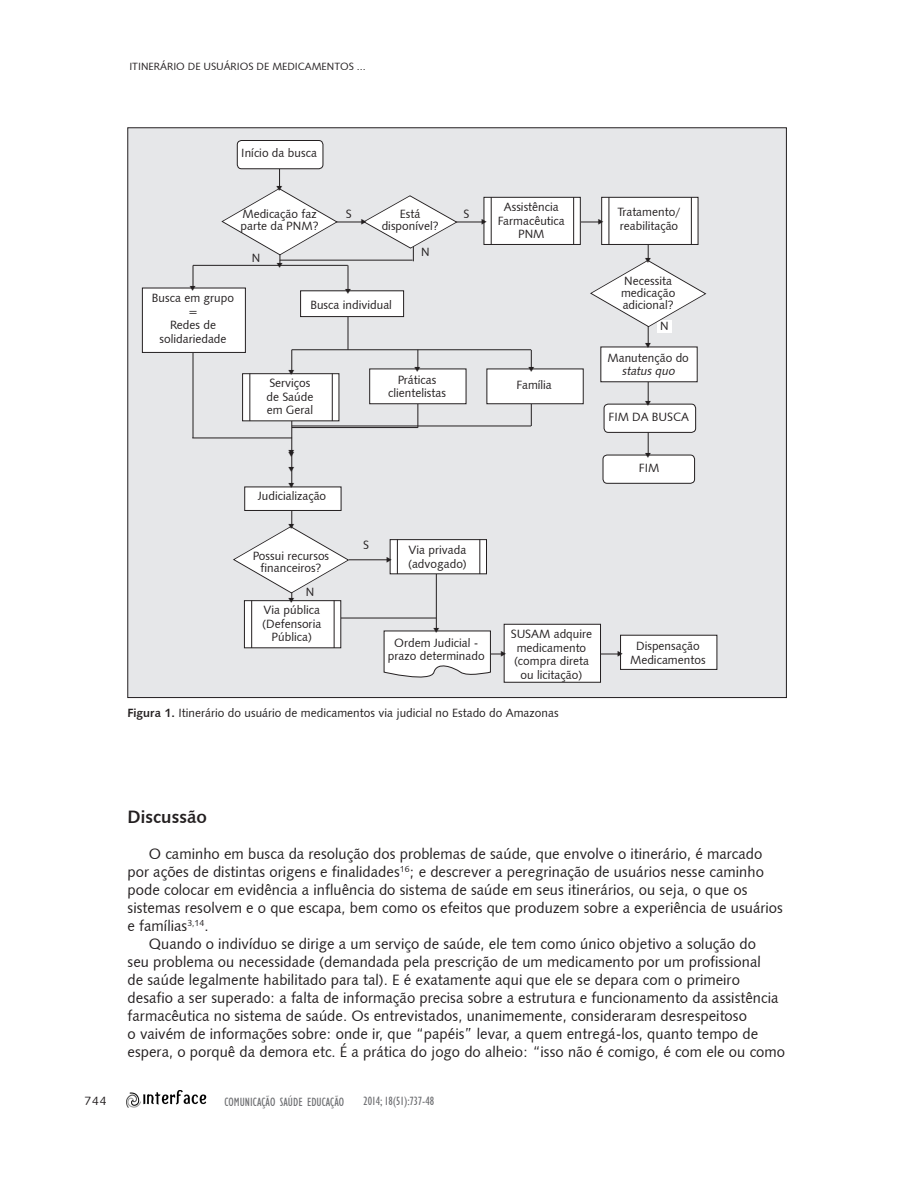
<style>
.page{position:relative;width:918px;height:1188px;background:#fff}
.page>*{position:absolute;margin:0;border:0;box-sizing:border-box;transform-origin:0 0}
.t1{font:18px "Humanist 531 BT Bold A";color:#231f20}
.t2{font:15px "Humanist 531 BT Roman A";color:#231f20}
.t3{font:12px/13.5px "Humanist 531 BT Roman A";color:#231f20;text-align:center}
.t4{font:condensed 12px "Humanist 521 BT";color:#6c6d70}
.t5{font:italic 12px "Humanist 531 BT Roman A";color:#231f20}
.t6{font:10.5px "Humanist 531 BT Roman A";color:#231f20}
.s1{font-family:"Humanist 531 BT Bold A"}
</style>
<div class="page">
<img style="left:127px;top:1090px;width:80px;height:17px">
<div style="left:128px;top:128px;width:658px;height:570px;background:#e6e7e9"></div>
<hr style="left:193px;top:265px;width:155px;height:1px;background:#231f20">
<hr style="left:280px;top:260px;width:133px;height:1px;background:#231f20">
<hr style="left:335px;top:222px;width:272px;height:1px;background:#231f20">
<hr style="left:648px;top:245px;width:1px;height:210px;background:#231f20">
<hr style="left:193px;top:265px;width:1px;height:173px;background:#231f20">
<hr style="left:348px;top:265px;width:1px;height:85px;background:#231f20">
<hr style="left:292px;top:350px;width:1px;height:261px;background:#231f20">
<hr style="left:292px;top:350px;width:239px;height:1px;background:#231f20">
<hr style="left:531px;top:350px;width:1px;height:76px;background:#231f20">
<hr style="left:418px;top:350px;width:1px;height:78px;background:#231f20">
<hr style="left:292px;top:426px;width:239px;height:1px;background:#231f20">
<hr style="left:349px;top:560px;width:40px;height:1px;background:#231f20">
<hr style="left:334px;top:618px;width:102px;height:1px;background:#231f20">
<hr style="left:436px;top:574px;width:1px;height:56px;background:#231f20">
<hr style="left:491px;top:654px;width:129px;height:1px;background:#231f20">
<hr style="left:192px;top:438px;width:100px;height:1px;background:#231f20">
<div style="left:237px;top:141px;width:86px;height:28px;background:#fff;border-radius:4px"></div>
<div style="left:237px;top:140px;width:86px;height:29px;border:1px solid #231f20;border-radius:4px"></div>
<div style="left:604px;top:404px;width:92px;height:28px;background:#fff;border-radius:4px"></div>
<div style="left:604px;top:404px;width:92px;height:29px;border:1px solid #231f20;border-radius:4px"></div>
<div style="left:603px;top:455px;width:92px;height:28px;background:#fff;border-radius:4px"></div>
<div style="left:603px;top:455px;width:92px;height:28px;border:1px solid #231f20;border-radius:4px"></div>
<div style="left:142px;top:288px;width:103px;height:64px;background:#fff"></div>
<div style="left:142px;top:288px;width:104px;height:65px;border:1px solid #231f20"></div>
<div style="left:301px;top:291px;width:103px;height:26px;background:#fff"></div>
<div style="left:300px;top:291px;width:104px;height:26px;border:1px solid #231f20"></div>
<div style="left:370px;top:369px;width:96px;height:35px;background:#fff"></div>
<div style="left:369px;top:369px;width:97px;height:35px;border:1px solid #231f20"></div>
<div style="left:487px;top:369px;width:96px;height:35px;background:#fff"></div>
<div style="left:487px;top:369px;width:96px;height:35px;border:1px solid #231f20"></div>
<div style="left:245px;top:487px;width:96px;height:23px;background:#fff"></div>
<div style="left:245px;top:487px;width:96px;height:24px;border:1px solid #231f20"></div>
<div style="left:504px;top:624px;width:97px;height:58px;background:#fff"></div>
<div style="left:504px;top:624px;width:97px;height:58px;border:1px solid #231f20"></div>
<div style="left:621px;top:635px;width:96px;height:34px;background:#fff"></div>
<div style="left:620px;top:635px;width:97px;height:35px;border:1px solid #231f20"></div>
<div style="left:390px;top:540px;width:97px;height:34px;background:#fff"></div>
<div style="left:390px;top:539px;width:97px;height:35px;border:1px solid #231f20"></div>
<hr style="left:397px;top:539px;width:1px;height:35px;background:#231f20">
<hr style="left:480px;top:539px;width:1px;height:35px;background:#231f20">
<div style="left:244px;top:601px;width:97px;height:47px;background:#fff"></div>
<hr style="left:251px;top:600px;width:1px;height:48px;background:#231f20">
<hr style="left:334px;top:600px;width:1px;height:48px;background:#231f20">
<div style="left:484px;top:197px;width:96px;height:47px;background:#fff"></div>
<div style="left:484px;top:197px;width:97px;height:48px;border:1px solid #231f20"></div>
<hr style="left:491px;top:197px;width:1px;height:48px;background:#231f20">
<hr style="left:573px;top:197px;width:1px;height:48px;background:#231f20">
<div style="left:602px;top:197px;width:96px;height:47px;background:#fff"></div>
<div style="left:601px;top:197px;width:97px;height:48px;border:1px solid #231f20"></div>
<hr style="left:609px;top:197px;width:1px;height:48px;background:#231f20">
<hr style="left:691px;top:197px;width:1px;height:48px;background:#231f20">
<div style="left:601px;top:347px;width:96px;height:35px;background:#fff"></div>
<div style="left:657px;top:321px;width:15px;height:12px;background:#fff"></div>
<div style="left:243px;top:374px;width:96px;height:47px;background:#fff"></div>
<hr style="left:250px;top:374px;width:1px;height:47px;background:#231f20">
<hr style="left:332px;top:374px;width:1px;height:47px;background:#231f20">
<hr style="left:292px;top:427px;width:126px;height:1px;background:#231f20">
<svg style="left:501px;top:651px;width:5px;height:6px"></svg>
<svg style="left:618px;top:651px;width:4px;height:6px"></svg>
<svg style="left:361px;top:195px;width:96px;height:66px"></svg>
<svg style="left:482px;top:219px;width:4px;height:6px"></svg>
<svg style="left:599px;top:219px;width:4px;height:6px"></svg>
<svg style="left:387px;top:557px;width:5px;height:5px"></svg>
<svg style="left:222px;top:169px;width:116px;height:97px"></svg>
<svg style="left:190px;top:286px;width:6px;height:4px"></svg>
<svg style="left:345px;top:289px;width:6px;height:4px"></svg>
<svg style="left:289px;top:370px;width:5px;height:5px"></svg>
<svg style="left:415px;top:367px;width:5px;height:4px"></svg>
<svg style="left:529px;top:367px;width:5px;height:4px"></svg>
<svg style="left:590px;top:258px;width:116px;height:69px"></svg>
<svg style="left:645px;top:343px;width:6px;height:5px"></svg>
<svg style="left:645px;top:401px;width:6px;height:5px"></svg>
<svg style="left:645px;top:453px;width:6px;height:4px"></svg>
<svg style="left:289px;top:483px;width:5px;height:5px"></svg>
<svg style="left:233px;top:524px;width:116px;height:79px"></svg>
<svg style="left:384px;top:628px;width:107px;height:50px;background:#efefef"></svg>
<svg style="left:291px;top:449px;width:2px;height:7px"></svg>
<p class="t6" style="left:129px;top:60px;width:238px">itinerário de usuários de medicamentos ...</p>
<p class="t3" style="left:241px;top:146px;width:77px">Início da busca</p>
<p class="t3" style="left:240px;top:208px;width:80px;line-height:12px;text-align:left">Medicação faz parte da PNM?</p>
<p class="t3" style="left:252px;top:251px;width:10px">N</p>
<p class="t3" style="left:382px;top:208px;width:59px;line-height:12px">Está disponível?</p>
<p class="t3" style="left:346px;top:207px;width:7px">S</p>
<p class="t3" style="left:463px;top:207px;width:7px">S</p>
<p class="t3" style="left:421px;top:244px;width:10px">N</p>
<p class="t3" style="left:498px;top:200px;width:69px">Assistência<br>Farmacêutica<br>PNM</p>
<p class="t3" style="left:617px;top:205px;width:65px;text-align:left">Tratamento/ reabilitação</p>
<p class="t3" style="left:152px;top:291px;width:84px">Busca em grupo =<br>Redes de solidariedade</p>
<p class="t3" style="left:310px;top:298px;width:83px">Busca individual</p>
<p class="t3" style="left:388px;top:373px;width:59px">Práticas clientelistas</p>
<p class="t3" style="left:517px;top:378px;width:37px">Família</p>
<p class="t3" style="left:266px;top:376px;width:49px;text-align:left">Serviços de Saúde em Geral</p>
<p class="t3" style="left:621px;top:274px;width:56px;line-height:12px;text-align:left">Necessita medicação adicional?</p>
<p class="t3" style="left:660px;top:318px;width:10px">N</p>
<p class="t3" style="left:607px;top:351px;width:83px">Manutenção do</p>
<p class="t5" style="left:622px;top:364px;width:57px">status quo</p>
<p class="t3" style="left:608px;top:410px;width:82px">FIM DA BUSCA</p>
<p class="t3" style="left:258px;top:489px;width:70px">Judicialização</p>
<p class="t3" style="left:253px;top:549px;width:78px;line-height:12px">Possui recursos financeiros?</p>
<p class="t3" style="left:306px;top:585px;width:10px">N</p>
<p class="t3" style="left:262px;top:603px;width:61px">Via pública (Defensoria<br>Pública)</p>
<p class="t3" style="left:363px;top:537px;width:7px">S</p>
<p class="t3" style="left:408px;top:543px;width:60px;text-align:left">Via privada (advogado)</p>
<p class="t3" style="left:388px;top:636px;width:98px">Ordem Judicial - prazo determinado</p>
<p class="t3" style="left:511px;top:627px;width:83px">SUSAM adquire medicamento (compra direta ou licitação)</p>
<p class="t3" style="left:128px;top:706px;width:433px"><span class="s1">Figura 1.</span> Itinerário do usuário de medicamentos via judicial no Estado do Amazonas</p>
<p class="t3" style="left:639px;top:461px;width:22px">FIM</p>
<p class="t3" style="left:630px;top:639px;width:77px">Dispensação<br>Medicamentos</p>
<p class="t1" style="left:128px;top:805px;width:81px">Discussão</p>
<p class="t2" style="left:149px;top:844px;width:615px">O caminho em busca da resolução dos problemas de saúde, que envolve o itinerário, é marcado</p>
<p class="t2" style="left:128px;top:862px;width:638px">por ações de distintas origens e finalidades<sup>16</sup>; e descrever a peregrinação de usuários nesse caminho</p>
<p class="t2" style="left:128px;top:880px;width:621px">pode colocar em evidência a influência do sistema de saúde em seus itinerários, ou seja, o que os</p>
<p class="t2" style="left:128px;top:898px;width:657px">sistemas resolvem e o que escapa, bem como os efeitos que produzem sobre a experiência de usuários</p>
<p class="t2" style="left:128px;top:916px;width:82px">e famílias<sup>3,14</sup>.</p>
<p class="t2" style="left:149px;top:934px;width:609px">Quando o indivíduo se dirige a um serviço de saúde, ele tem como único objetivo a solução do</p>
<p class="t2" style="left:128px;top:952px;width:635px">seu problema ou necessidade (demandada pela prescrição de um medicamento por um profissional</p>
<p class="t2" style="left:128px;top:970px;width:614px">de saúde legalmente habilitado para tal). E é exatamente aqui que ele se depara com o primeiro</p>
<p class="t2" style="left:128px;top:988px;width:653px">desafio a ser superado: a falta de informação precisa sobre a estrutura e funcionamento da assistência</p>
<p class="t2" style="left:128px;top:1006px;width:621px">farmacêutica no sistema de saúde. Os entrevistados, unanimemente, consideraram desrespeitoso</p>
<p class="t2" style="left:128px;top:1024px;width:632px">o vaivém de informações sobre: onde ir, que “papéis” levar, a quem entregá-los, quanto tempo de</p>
<p class="t2" style="left:128px;top:1042px;width:659px">espera, o porquê da demora etc. É a prática do jogo do alheio: “isso não é comigo, é com ele ou como</p>
<p class="t3" style="left:85px;top:1094px;width:23px">744</p>
<p class="t4" style="left:224px;top:1095px;width:121px">COMUNICAÇÃO SAÚDE EDUCAÇÃO</p>
<p class="t4" style="left:364px;top:1094px;width:72px">2014; 18(51):737-48</p>
</div>
